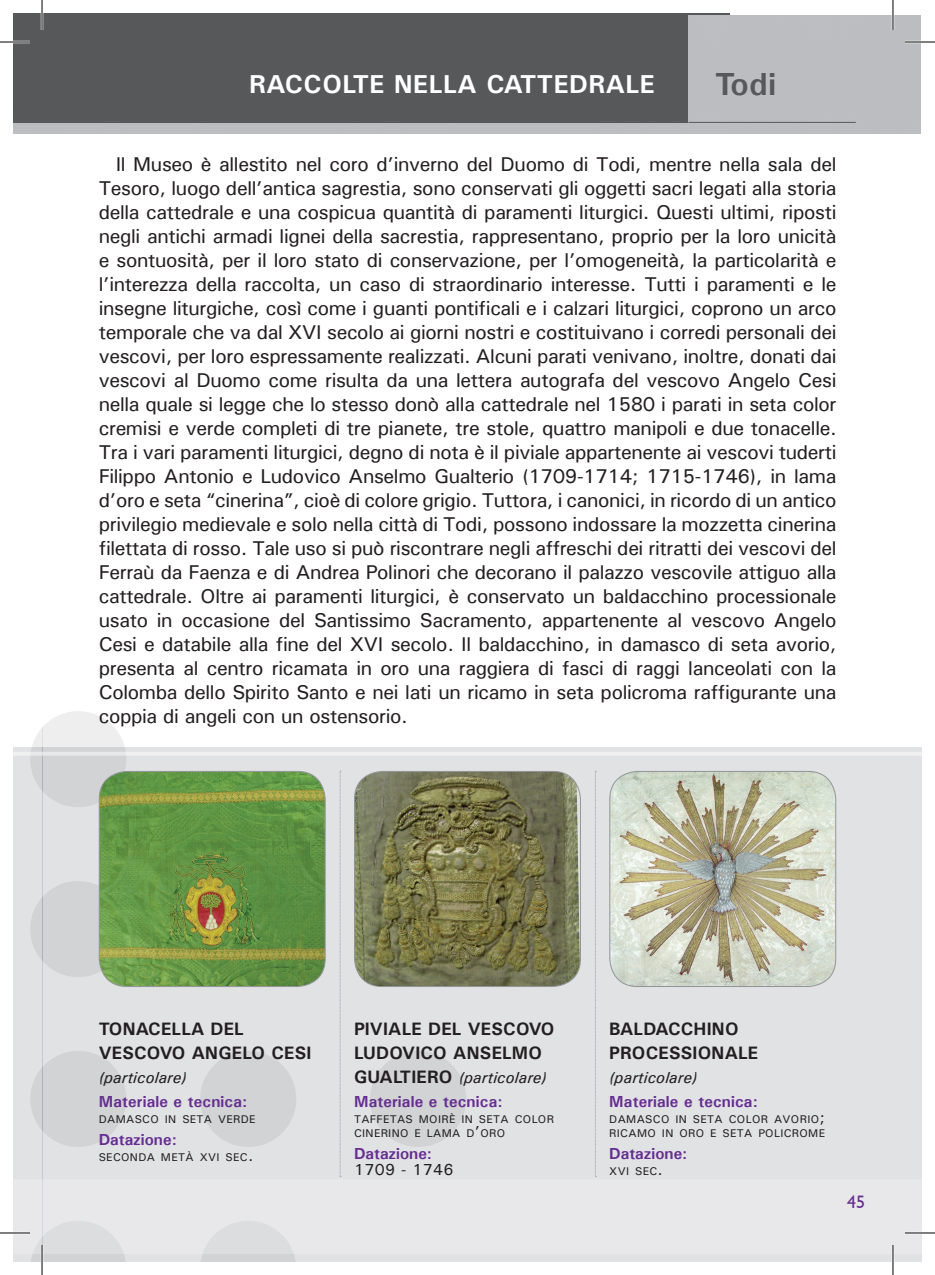
<style>
.page{position:relative;width:935px;height:1275px;background:#fff}
.page>*{position:absolute;margin:0;border:0;box-sizing:border-box;transform-origin:0 0}
.t1{font:700 32px "Univers";color:#57585a}
.t2{font:700 26px "Univers";letter-spacing:.02em;color:#fff}
.t3{font:500 20px/24px "Univers";letter-spacing:-.02em;color:#231f20;text-align:justify}
.t4{font:700 18px/24px "Univers";letter-spacing:.01em;color:#231f20}
.t5{font:18px "Humanist 521 BT";color:#652d91}
.t6{font:700 16px/24px "Univers";letter-spacing:.01em;color:#652d91}
.t7{font:italic 500 16px "Univers";color:#231f20}
.t8{font:500 16px "Univers";letter-spacing:.02em;color:#231f20}
.t9{font:500 11.2px/14px "Univers";letter-spacing:.03em;color:#231f20}
.s1{font-size:16px}
.s2{font-size:18px;color:#231f20}
.s3{font-weight:500;font-style:italic;color:#231f20}
</style>
<div class="page">
<svg style="left:32px;top:728px;width:10px;height:19px"></svg>
<div style="left:14px;top:747px;width:28px;height:514px;background:#e1e2e4"></div>
<svg style="left:14px;top:751px;width:28px;height:4px"></svg>
<div style="left:14px;top:1179px;width:28px;height:74px;background:#e8e8ea"></div>
<div style="left:14px;top:16px;width:28px;height:118px;background:#bcbdc0"></div>
<div style="left:14px;top:14px;width:28px;height:109px;background:#57585a"></div>
<img style="left:14px;top:40px;width:16px;height:1px">
<svg style="left:42px;top:711px;width:83px;height:36px;fill:#eee"></svg>
<div style="left:42px;top:747px;width:879px;height:514px;background:#e1e2e4"></div>
<hr style="left:42px;top:751px;width:879px;height:4px;background:#f0f0f1">
<div style="left:42px;top:1179px;width:879px;height:74px;background:linear-gradient(to right,#e5e6e8,#e9e9eb)"></div>
<div style="left:42px;top:16px;width:687px;height:118px;background:#bcbdc0"></div>
<div style="left:42px;top:14px;width:687px;height:109px;background:#57585a"></div>
<div style="left:688px;top:16px;width:232px;height:118px;background:#bcbdc0"></div>
<img style="left:905px;top:40px;width:16px;height:1px">
<hr style="left:688px;top:122px;width:167px;height:1px;background:#57585a">
<svg style="left:340px;top:771px;width:1px;height:406px"></svg>
<svg style="left:595px;top:771px;width:1px;height:406px"></svg>
<img style="left:99px;top:771px;width:226px;height:215px">
<div style="left:99px;top:771px;width:226px;height:216px;border:1px solid #939598;border-radius:28px"></div>
<img style="left:354px;top:771px;width:226px;height:215px">
<div style="left:354px;top:771px;width:227px;height:216px;border:1px solid #939598;border-radius:28px"></div>
<img style="left:609px;top:771px;width:226px;height:215px">
<div style="left:609px;top:771px;width:227px;height:216px;border:1px solid #939598;border-radius:28px"></div>
<hr style="left:0;top:41px;width:30px;height:2px;background:#fff">
<hr style="left:904px;top:41px;width:30px;height:2px;background:#fff">
<hr style="left:0;top:1231px;width:30px;height:3px;background:#fff">
<hr style="left:904px;top:1231px;width:30px;height:3px;background:#fff">
<hr style="left:41px;top:0;width:2px;height:30px;background:#fff">
<hr style="left:41px;top:1245px;width:2px;height:30px;background:#fff">
<hr style="left:891px;top:0;width:3px;height:30px;background:#fff">
<hr style="left:891px;top:1245px;width:3px;height:30px;background:#fff">
<hr style="left:0;top:42px;width:30px;height:1px;background:#000">
<hr style="left:904px;top:42px;width:30px;height:1px;background:#000">
<hr style="left:0;top:1232px;width:30px;height:1px;background:#000">
<hr style="left:904px;top:1232px;width:30px;height:1px;background:#000">
<hr style="left:42px;top:0;width:1px;height:30px;background:#000">
<hr style="left:42px;top:1245px;width:1px;height:30px;background:#000">
<hr style="left:892px;top:0;width:1px;height:30px;background:#000">
<hr style="left:892px;top:1245px;width:1px;height:30px;background:#000">
<h2 class="t2" style="left:249px;top:68px;width:407px">RACCOLTE NELLA CATTEDRALE</h2>
<h1 class="t1" style="left:715px;top:65px;width:62px">Todi</h1>
<p class="t3" style="left:99px;top:151px;width:739px;text-indent:17px">Il Museo è allestito nel coro d’inverno del Duomo di Todi, mentre nella sala del Tesoro, luogo dell’antica sagrestia, sono conservati gli oggetti sacri legati alla storia della cattedrale e una cospicua quantità di paramenti liturgici. Questi ultimi, riposti negli antichi armadi lignei della sacrestia, rappresentano, proprio per la loro unicità e sontuosità, per il loro stato di conservazione, per l’omogeneità, la particolarità e l’interezza della raccolta, un caso di straordinario interesse. Tutti i paramenti e le insegne liturgiche, così come i guanti pontificali e i calzari liturgici, coprono un arco temporale che va dal XVI secolo ai giorni nostri e costituivano i corredi personali dei vescovi, per loro espressamente realizzati. Alcuni parati venivano, inoltre, donati dai vescovi al Duomo come risulta da una lettera autografa del vescovo Angelo Cesi nella quale si legge che lo stesso donò alla cattedrale nel 1580 i parati in seta color cremisi e verde completi di tre pianete, tre stole, quattro manipoli e due tonacelle.<br>Tra i vari paramenti liturgici, degno di nota è il piviale appartenente ai vescovi tuderti Filippo Antonio e Ludovico Anselmo Gualterio (1709-1714; 1715-1746), in lama d’oro e seta “cinerina”, cioè di colore grigio. Tuttora, i canonici, in ricordo di un antico privilegio medievale e solo nella città di Todi, possono indossare la mozzetta cinerina filettata di rosso. Tale uso si può riscontrare negli affreschi dei ritratti dei vescovi del Ferraù da Faenza e di Andrea Polinori che decorano il palazzo vescovile attiguo alla cattedrale. Oltre ai paramenti liturgici, è conservato un baldacchino processionale usato in occasione del Santissimo Sacramento, appartenente al vescovo Angelo Cesi e databile alla fine del XVI secolo. Il baldacchino, in damasco di seta avorio, presenta al centro ricamata in oro una raggiera di fasci di raggi lanceolati con la Colomba dello Spirito Santo e nei lati un ricamo in seta policroma raffigurante una coppia di angeli con un ostensorio.</p>
<p class="t4" style="left:99px;top:1016px;width:214px">TONACELLA DEL<br>VESCOVO ANGELO CESI</p>
<p class="t7" style="left:99px;top:1067px;width:89px">(particolare)</p>
<p class="t6" style="left:99px;top:1089px;width:150px">Materiale e tecnica:</p>
<p class="t9" style="left:99px;top:1112px;width:158px">DAMASCO IN SETA VERDE</p>
<p class="t6" style="left:99px;top:1127px;width:80px">Datazione:</p>
<p class="t9" style="left:99px;top:1150px;width:156px">SECONDA METÀ XVI SEC<span class="s1">.</span></p>
<p class="t4" style="left:354px;top:1016px;width:202px">PIVIALE DEL VESCOVO<br>LUDOVICO ANSELMO</p>
<p class="t6" style="left:354px;top:1065px;width:194px"><span class="s2">GUALTIERO</span> <span class="s3">(particolare)<br></span>Materiale e tecnica:</p>
<p class="t9" style="left:354px;top:1112px;width:201px">TAFFETAS MOIRÈ IN SETA COLOR<br>CINERINO E LAMA D<span class="s1">’</span>ORO</p>
<p class="t6" style="left:354px;top:1141px;width:80px">Datazione:</p>
<p class="t8" style="left:354px;top:1159px;width:101px">1709 - 1746</p>
<p class="t4" style="left:609px;top:1016px;width:150px">BALDACCHINO<br>PROCESSIONALE</p>
<p class="t7" style="left:609px;top:1067px;width:89px">(particolare)</p>
<p class="t6" style="left:609px;top:1089px;width:150px">Materiale e tecnica:</p>
<p class="t9" style="left:609px;top:1112px;width:217px">DAMASCO IN SETA COLOR AVORIO<span class="s1">;<br></span>RICAMO IN ORO E SETA POLICROME</p>
<p class="t6" style="left:609px;top:1141px;width:80px">Datazione:</p>
<p class="t9" style="left:609px;top:1164px;width:55px">XVI SEC<span class="s1">.</span></p>
<p class="t5" style="left:847px;top:1191px;width:20px">45</p>
</div>
